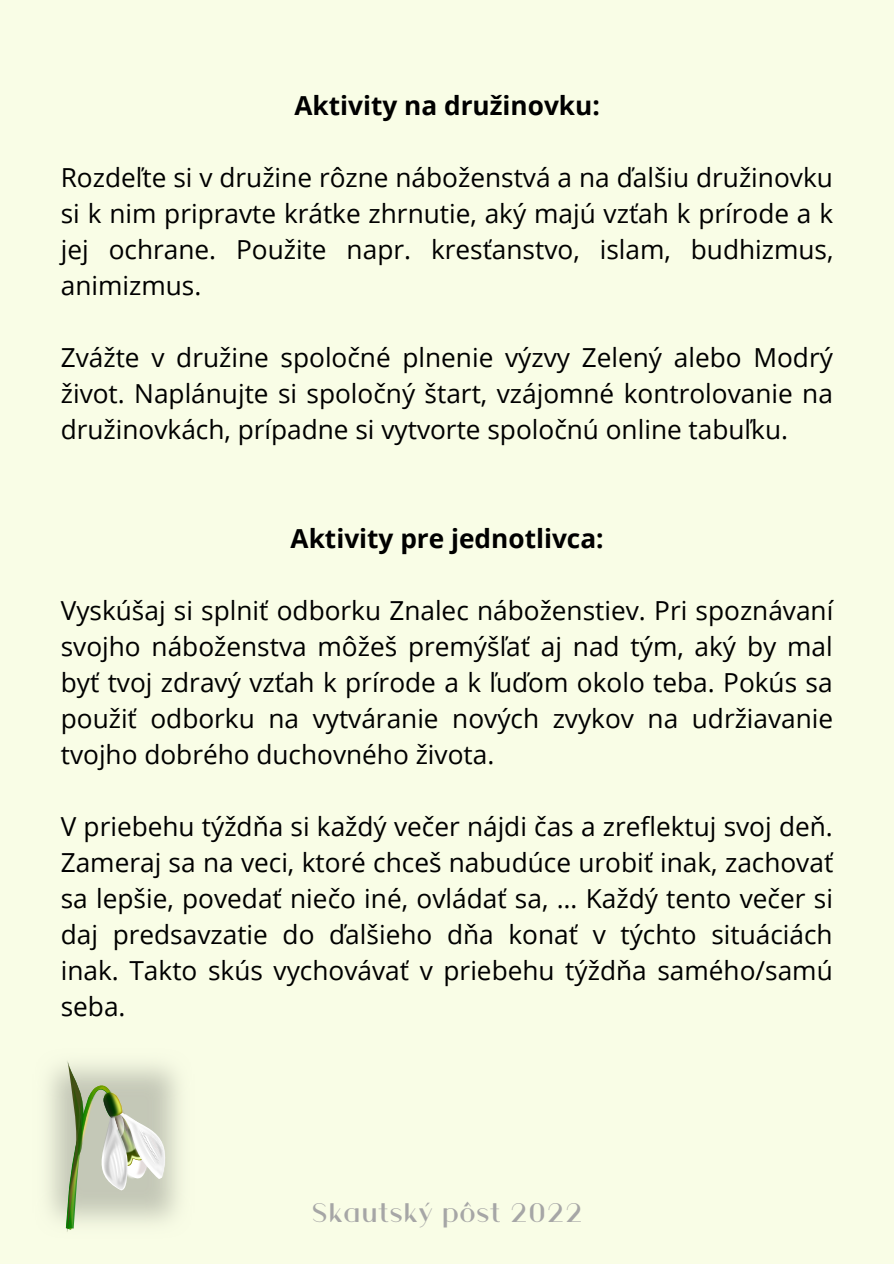
<style>
.page{position:relative;width:894px;height:1264px;background:#fff}
.page>*{position:absolute;margin:0;border:0;box-sizing:border-box;transform-origin:0 0}
.t1{font:28.5px "Athena";color:#a6a6a6}
.t2{font:26.25px/36px "Open Sans";color:#000;text-align:justify}
.t3{font:700 26.25px "Open Sans";color:#000}
</style>
<div class="page">
<div style="left:0;top:0;width:893px;height:1263px;background:#f9fde6"></div>
<svg style="left:66px;top:1060px;width:109px;height:173px"></svg>
<p class="t3" style="left:294px;top:87px;width:307px">Aktivity na družinovku:</p>
<p class="t2" style="left:61px;top:159px;width:774px">Rozdeľte si v družine rôzne náboženstvá a na ďalšiu družinovku si k nim pripravte krátke zhrnutie, aký majú vzťah k prírode a k jej ochrane. Použite napr. kresťanstvo, islam, budhizmus, animizmus.</p>
<p class="t2" style="left:61px;top:339px;width:773px">Zvážte v družine spoločné plnenie výzvy Zelený alebo Modrý život. Naplánujte si spoločný štart, vzájomné kontrolovanie na družinovkách, prípadne si vytvorte spoločnú online tabuľku.</p>
<p class="t3" style="left:290px;top:519px;width:314px">Aktivity pre jednotlivca:</p>
<p class="t2" style="left:61px;top:591px;width:773px">Vyskúšaj si splniť odborku Znalec náboženstiev. Pri spoznávaní svojho náboženstva môžeš premýšľať aj nad tým, aký by mal byť tvoj zdravý vzťah k prírode a k ľuďom okolo teba. Pokús sa použiť odborku na vytváranie nových zvykov na udržiavanie tvojho dobrého duchovného života.</p>
<p class="t2" style="left:61px;top:807px;width:773px">V priebehu týždňa si každý večer nájdi čas a zreflektuj svoj deň.<br>Zameraj sa na veci, ktoré chceš nabudúce urobiť inak, zachovať sa lepšie, povedať niečo iné, ovládať sa, … Každý tento večer si daj predsavzatie do ďalšieho dňa konať v týchto situáciách inak. Takto skús vychovávať v priebehu týždňa samého/samú seba.</p>
<p class="t1" style="left:311px;top:1202px;width:272px">Skautský pôst 2022</p>
</div>
